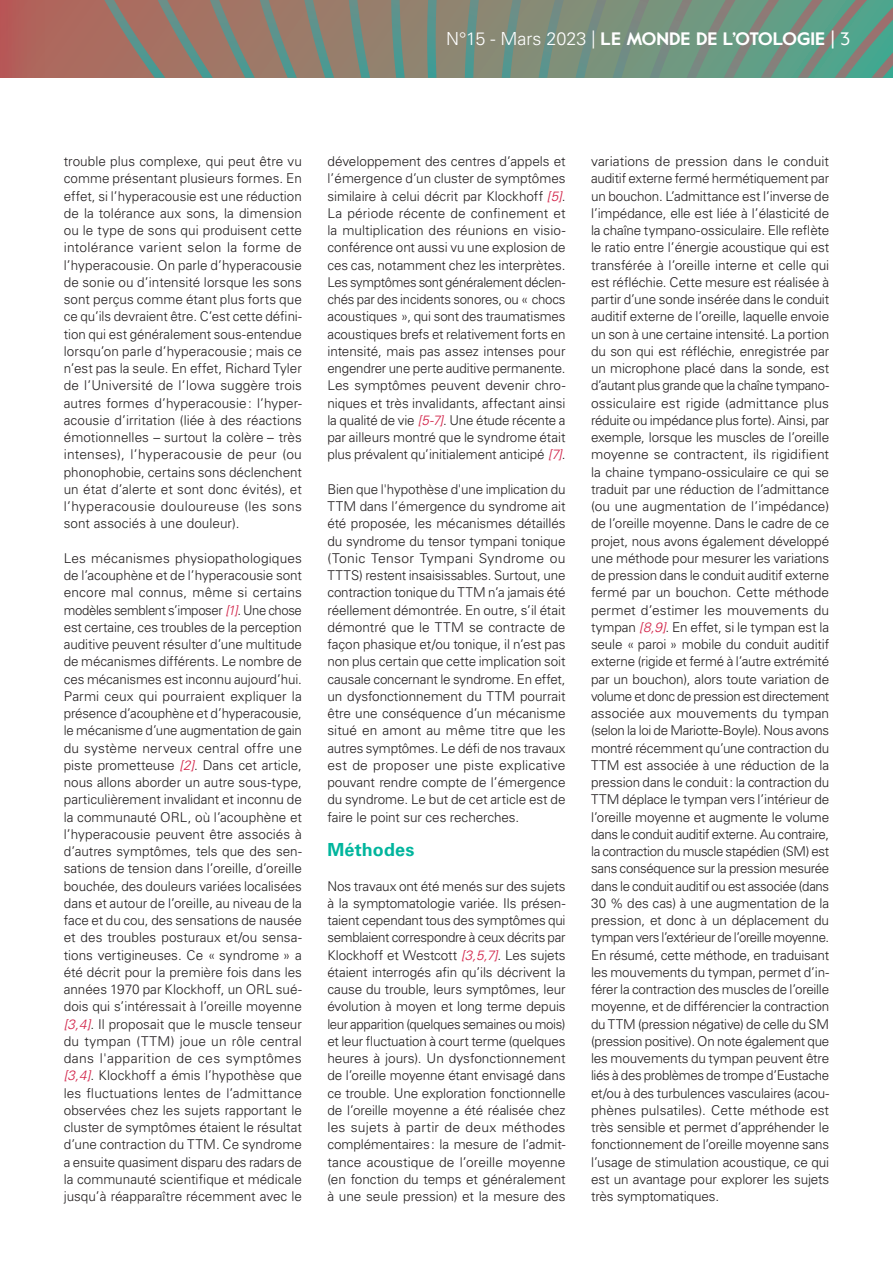
<style>
.page{position:relative;width:893px;height:1263px;background:#fff}
.page>*{position:absolute;margin:0;border:0;box-sizing:border-box;transform-origin:0 0}
._00_Folios{font:700 18px "Value";color:#fff}
.MondeOto_T2{font:700 18px "Univers LT Std";letter-spacing:.005em;color:#00b59d}
.MondeOto_Texte-coura{font:300 13.5px/17.2px "Univers LT Std";letter-spacing:-.005em;color:#231f20;text-align:justify}
.s1{font-family:"Univers LT Std";font-weight:300}
.s2{font-family:"Univers LT Std";font-weight:400}
.s3{font-weight:400}
.s4{font-style:italic;color:#d12046}
</style>
<div class="page">
<svg style="left:57px;top:0;width:556px;height:78px;background:#947f6d"></svg>
<svg style="left:427px;top:0;width:10px;height:78px"></svg>
<svg style="left:391px;top:0;width:14px;height:78px"></svg>
<svg style="left:349px;top:0;width:21px;height:78px;background:#7b877a"></svg>
<svg style="left:304px;top:0;width:30px;height:78px;background:#868374"></svg>
<svg style="left:104px;top:0;width:193px;height:78px;background:#947a6c"></svg>
<svg style="left:465px;top:0;width:14px;height:78px"></svg>
<svg style="left:502px;top:0;width:19px;height:78px"></svg>
<svg style="left:539px;top:0;width:25px;height:78px;background:#788e7d"></svg>
<svg style="left:576px;top:0;width:30px;height:78px;background:#798f7d"></svg>
<svg style="left:613px;top:0;width:280px;height:78px;background:#6c9582"></svg>
<div style="left:0;top:0;width:57px;height:78px;background:#b0625b"></div>
<p class="_00_Folios" style="left:446px;top:27px;width:406px"><span class="s1">N°15 - Mars 2023 |</span> LE MONDE DE L’OTOLOGIE <span class="s2">|</span> <span class="s3">3</span></p>
<p class="MondeOto_Texte-coura" style="left:64px;top:153px;width:240px">trouble plus complexe, qui peut être vu comme présentant plusieurs formes. En effet, si l’hyperacousie est une réduction de la tolérance aux sons, la dimension ou le type de sons qui produisent cette intolérance varient selon la forme de l’hyperacousie. On parle d’hyperacousie de sonie ou d’intensité lorsque les sons sont perçus comme étant plus forts que ce qu’ils devraient être. C’est cette défini&shy;tion qui est généralement sous-entendue lorsqu’on parle d’hyperacousie; mais ce n’est pas la seule. En effet, Richard Tyler de l’Université de l’Iowa suggère trois autres formes d’hyperacousie: l’hyper&shy;acousie d’irritation (liée à des réactions émotionnelles – surtout la colère – très intenses), l’hyperacousie de peur (ou phonophobie, certains sons déclenchent un état d’alerte et sont donc évités), et l’hyperacousie douloureuse (les sons sont associés à une douleur).</p>
<p class="MondeOto_Texte-coura" style="left:64px;top:549px;width:240px">Les mécanismes physiopathologiques de l’acouphène et de l’hyperacousie sont encore mal connus, même si certains modèles semblent s’imposer <span class="s4">[1]</span>. Une chose est certaine, ces troubles de la perception auditive peuvent résulter d’une multitude de mécanismes différents. Le nombre de ces mécanismes est inconnu aujourd’hui.<br>Parmi ceux qui pourraient expliquer la présence d’acouphène et d’hyperacousie, le mécanisme d’une augmentation de gain du système nerveux central offre une piste prometteuse <span class="s4">[2]</span>. Dans cet article, nous allons aborder un autre sous-type, particulièrement invalidant et inconnu de la communauté ORL, où l’acouphène et l’hyperacousie peuvent être associés à d’autres symptômes, tels que des sen&shy;sations de tension dans l’oreille, d’oreille bouchée, des douleurs variées localisées dans et autour de l’oreille, au niveau de la face et du cou, des sensations de nausée et des troubles posturaux et/ou sensa&shy;tions vertigineuses. Ce « syndrome » a été décrit pour la première fois dans les années 1970 par Klockhoff, un ORL sué&shy;dois qui s’intéressait à l’oreille moyenne <span class="s4">[3,4]</span>. Il proposait que le muscle tenseur du tympan (TTM) joue un rôle central dans l'apparition de ces symptômes <span class="s4">[3,4]</span>. Klockhoff a émis l’hypothèse que les fluctuations lentes de l’admittance observées chez les sujets rapportant le cluster de symptômes étaient le résultat d’une contraction du TTM. Ce syndrome a ensuite quasiment disparu des radars de la communauté scientifique et médicale jusqu’à réapparaître récemment avec le</p>
<p class="MondeOto_Texte-coura" style="left:327px;top:153px;width:240px">développement des centres d’appels et l’émergence d’un cluster de symptômes similaire à celui décrit par Klockhoff <span class="s4">[5]</span>.<br>La période récente de confinement et la multiplication des réunions en visio&shy;conférence ont aussi vu une explosion de ces cas, notamment chez les interprètes.<br>Les symptômes sont généralement déclen&shy;chés par des incidents sonores, ou « chocs acoustiques », qui sont des traumatismes acoustiques brefs et relativement forts en intensité, mais pas assez intenses pour engendrer une perte auditive permanente.<br>Les symptômes peuvent devenir chro&shy;niques et très invalidants, affectant ainsi la qualité de vie <span class="s4">[5-7]</span>. Une étude récente a par ailleurs montré que le syndrome était plus prévalent qu’initialement anticipé <span class="s4">[7]</span>.</p>
<p class="MondeOto_Texte-coura" style="left:327px;top:480px;width:240px">Bien que l'hypothèse d'une implication du TTM dans l’émergence du syndrome ait été proposée, les mécanismes détaillés du syndrome du tensor tympani tonique (Tonic Tensor Tympani Syndrome ou TTTS) restent insaisissables. Surtout, une contraction tonique du TTM n’a jamais été réellement démontrée. En outre, s’il était démontré que le TTM se contracte de façon phasique et/ou tonique, il n’est pas non plus certain que cette implication soit causale concernant le syndrome. En effet, un dysfonctionnement du TTM pourrait être une conséquence d’un mécanisme situé en amont au même titre que les autres symptômes. Le défi de nos travaux est de proposer une piste explicative pouvant rendre compte de l’émergence du syndrome. Le but de cet article est de faire le point sur ces recherches.</p>
<p class="MondeOto_T2" style="left:327px;top:839px;width:88px">Méthodes</p>
<p class="MondeOto_Texte-coura" style="left:327px;top:877px;width:240px">Nos travaux ont été menés sur des sujets à la symptomatologie variée. Ils présen&shy;taient cependant tous des symptômes qui semblaient correspondre à ceux décrits par Klockhoff et Westcott <span class="s4">[3,5,7]</span>. Les sujets étaient interrogés afin qu’ils décrivent la cause du trouble, leurs symptômes, leur évolution à moyen et long terme depuis leur apparition (quelques semaines ou mois) et leur fluctuation à court terme (quelques heures à jours). Un dysfonctionnement de l’oreille moyenne étant envisagé dans ce trouble. Une exploration fonctionnelle de l’oreille moyenne a été réalisée chez les sujets à partir de deux méthodes complémentaires: la mesure de l’admit&shy;tance acoustique de l’oreille moyenne (en fonction du temps et généralement à une seule pression) et la mesure des</p>
<p class="MondeOto_Texte-coura" style="left:591px;top:153px;width:240px">variations de pression dans le conduit auditif externe fermé hermétiquement par un bouchon. L’admittance est l’inverse de l’impédance, elle est liée à l’élasticité de la chaîne tympano-ossiculaire. Elle reflète le ratio entre l’énergie acoustique qui est transférée à l’oreille interne et celle qui est réfléchie. Cette mesure est réalisée à partir d’une sonde insérée dans le conduit auditif externe de l’oreille, laquelle envoie un son à une certaine intensité. La portion du son qui est réfléchie, enregistrée par un microphone placé dans la sonde, est d’autant plus grande que la chaîne tympano&shy;ossiculaire est rigide (admittance plus réduite ou impédance plus forte). Ainsi, par exemple, lorsque les muscles de l’oreille moyenne se contractent, ils rigidifient la chaine tympano-ossiculaire ce qui se traduit par une réduction de l’admittance (ou une augmentation de l’impédance) de l’oreille moyenne. Dans le cadre de ce projet, nous avons également développé une méthode pour mesurer les variations de pression dans le conduit auditif externe fermé par un bouchon. Cette méthode permet d’estimer les mouvements du tympan <span class="s4">[8,9]</span>. En effet, si le tympan est la seule « paroi » mobile du conduit auditif externe (rigide et fermé à l’autre extrémité par un bouchon), alors toute variation de volume et donc de pression est directement associée aux mouvements du tympan (selon la loi de Mariotte-Boyle). Nous avons montré récemment qu’une contraction du TTM est associée à une réduction de la pression dans le conduit: la contraction du TTM déplace le tympan vers l’intérieur de l’oreille moyenne et augmente le volume dans le conduit auditif externe. Au contraire, la contraction du muscle stapédien (SM) est sans conséquence sur la pression mesurée dans le conduit auditif ou est associée (dans 30 % des cas) à une augmentation de la pression, et donc à un déplacement du tympan vers l’extérieur de l’oreille moyenne.<br>En résumé, cette méthode, en traduisant les mouvements du tympan, permet d’in&shy;férer la contraction des muscles de l’oreille moyenne, et de différencier la contraction du TTM (pression négative) de celle du SM (pression positive). On note également que les mouvements du tympan peuvent être liés à des problèmes de trompe d’Eustache et/ou à des turbulences vasculaires (acou&shy;phènes pulsatiles). Cette méthode est très sensible et permet d’appréhender le fonctionnement de l’oreille moyenne sans l’usage de stimulation acoustique, ce qui est un avantage pour explorer les sujets très symptomatiques.</p>
</div>
